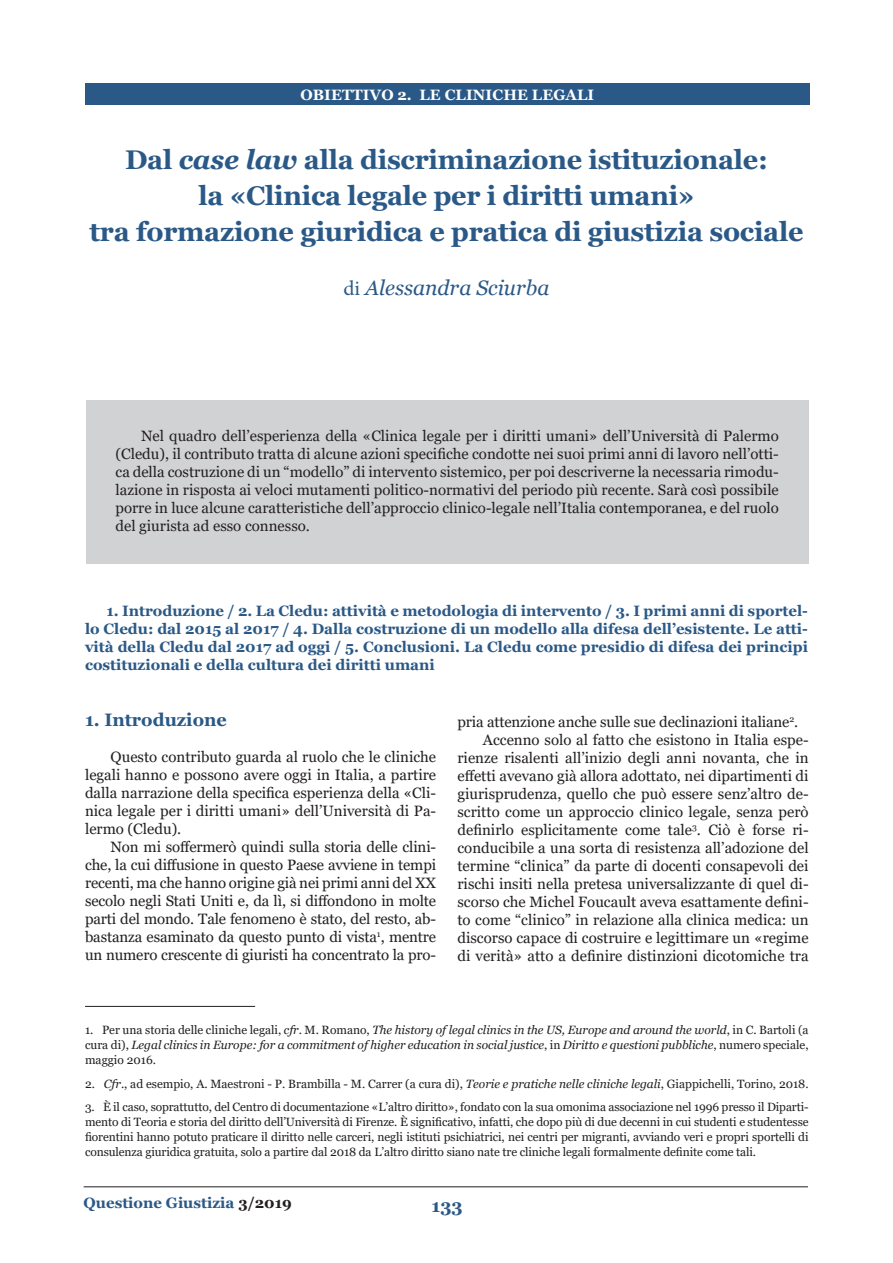
<style>
.page{position:relative;width:893px;height:1263px;background:#fff}
.page>*{position:absolute;margin:0;border:0;box-sizing:border-box;transform-origin:0 0}
.titolo{font:700 27px/36px "Georgia";letter-spacing:-.01em;color:#2b5987;text-align:center}
.t1{font:italic 21px "Georgia";color:#2b5987}
.sottotitolo1{font:700 18px "Georgia";color:#2b5987}
.testo{font:15px/18px "Georgia";color:#231f20;text-align:justify}
.sommario{font:700 15px/18px "Georgia";color:#2b5987;text-align:justify}
.t2{font:700 15px "Georgia";letter-spacing:.01em;color:#fff}
.nota{font:12px/15px "Georgia";color:#231f20;text-align:justify}
.nota-2{font:italic 12px/15px "Georgia";color:#231f20;text-align:justify}
.s1{font-style:italic}
.s2{font-family:"Minion Pro";font-style:normal}
.s3{font-style:normal}
.s4{color:#231f20}
</style>
<div class="page">
<hr style="left:84px;top:1186px;width:724px;height:1px;background:#231f20">
<div style="left:85px;top:83px;width:724px;height:22px;background:#2b5987"></div>
<hr style="left:85px;top:1006px;width:170px;height:1px;background:#231f20">
<div style="left:86px;top:400px;width:723px;height:163px;background:#d1d2d4"></div>
<p class="t2" style="left:300px;top:85px;width:295px">OBIETTIVO 2. LE CLINICHE LEGALI</p>
<p class="titolo" style="left:90px;top:142px;width:716px">Dal <span class="s1">case law</span> alla discriminazione istituzionale:<br>la «Clinica legale per i diritti umani»<br>tra formazione giuridica e pratica di giustizia sociale</p>
<p class="t1" style="left:344px;top:275px;width:207px"><span class="s2">di</span> Alessandra Sciurba</p>
<p class="testo" style="left:116px;top:427px;width:665px;text-indent:26px">Nel quadro dell’esperienza della «Clinica legale per i diritti umani» dell’Università di Palermo (Cledu), il contributo tratta di alcune azioni specifiche condotte nei suoi primi anni di lavoro nell’otti&shy;ca della costruzione di un “modello” di intervento sistemico, per poi descriverne la necessaria rimodu&shy;lazione in risposta ai veloci mutamenti politico-normativi del periodo più recente. Sarà così possibile porre in luce alcune caratteristiche dell’approccio clinico-legale nell’Italia contemporanea, e del ruolo del giurista ad esso connesso.</p>
<p class="sommario" style="left:85px;top:602px;width:724px;text-indent:21px">1. Introduzione / 2. La Cledu: attività e metodologia di intervento / 3. I primi anni di sportel&shy;lo Cledu: dal 2015 al 2017 / 4. Dalla costruzione di un modello alla difesa dell’esistente. Le atti&shy;vità della Cledu dal 2017 ad oggi / 5. Conclusioni. La Cledu come presidio di difesa dei principi costituzionali e della cultura dei diritti umani</p>
<p class="sottotitolo1" style="left:85px;top:708px;width:143px">1. Introduzione</p>
<p class="testo" style="left:85px;top:748px;width:353px;text-indent:26px">Questo contributo guarda al ruolo che le cliniche legali hanno e possono avere oggi in Italia, a partire dalla narrazione della specifica esperienza della «Cli&shy;nica legale per i diritti umani» dell’Università di Pa&shy;lermo (Cledu).</p>
<p class="testo" style="left:85px;top:838px;width:353px;text-indent:26px">Non mi soffermerò quindi sulla storia delle clini&shy;che, la cui diffusione in questo Paese avviene in tempi recenti, ma che hanno origine già nei primi anni del XX secolo negli Stati Uniti e, da lì, si diffondono in molte parti del mondo. Tale fenomeno è stato, del resto, ab&shy;bastanza esaminato da questo punto di vista<sup>1</sup>, mentre un numero crescente di giuristi ha concentrato la pro-</p>
<p class="testo" style="left:457px;top:713px;width:342px">pria attenzione anche sulle sue declinazioni italiane<sup>2</sup>.</p>
<p class="testo" style="left:457px;top:731px;width:353px;text-indent:26px">Accenno solo al fatto che esistono in Italia espe&shy;rienze risalenti all’inizio degli anni novanta, che in effetti avevano già allora adottato, nei dipartimenti di giurisprudenza, quello che può essere senz’altro de&shy;scritto come un approccio clinico legale, senza però definirlo esplicitamente come tale<sup>3</sup>. Ciò è forse ri&shy;conducibile a una sorta di resistenza all’adozione del termine “clinica” da parte di docenti consapevoli dei rischi insiti nella pretesa universalizzante di quel di&shy;scorso che Michel Foucault aveva esattamente defini&shy;to come “clinico” in relazione alla clinica medica: un discorso capace di costruire e legittimare un «regime di verità» atto a definire distinzioni dicotomiche tra</p>
<p class="nota-2" style="left:85px;top:1022px;width:725px"><span class="s3">1. Per una storia delle cliniche legali,</span> cfr<span class="s3">. M. Romano,</span> The history of legal clinics in the US, Europe and around the world<span class="s3">, in C. Bartoli (a cura di),</span> Legal clinics in Europe: for a commitment of higher education in social justice<span class="s3">, in</span> Diritto e questioni pubbliche<span class="s3">, numero speciale, maggio 2016.</span></p>
<p class="nota" style="left:85px;top:1076px;width:725px">2. <span class="s1">Cfr</span>., ad esempio, A. Maestroni - P. Brambilla - M. Carrer (a cura di), <span class="s1">Teorie e pratiche nelle cliniche legali</span>, Giappichelli, Torino, 2018.</p>
<p class="nota" style="left:85px;top:1100px;width:725px">3. È il caso, soprattutto, del Centro di documentazione «L’altro diritto», fondato con la sua omonima associazione nel 1996 presso il Diparti&shy;mento di Teoria e storia del diritto dell’Università di Firenze. È significativo, infatti, che dopo più di due decenni in cui studenti e studentesse fiorentini hanno potuto praticare il diritto nelle carceri, negli istituti psichiatrici, nei centri per migranti, avviando veri e propri sportelli di consulenza giuridica gratuita, solo a partire dal 2018 da L’altro diritto siano nate tre cliniche legali formalmente definite come tali.</p>
<p class="sommario" style="left:84px;top:1194px;width:210px">Questione Giustizia <span class="s4">3/2019</span></p>
<p class="sottotitolo1" style="left:432px;top:1194px;width:33px">133</p>
</div>
